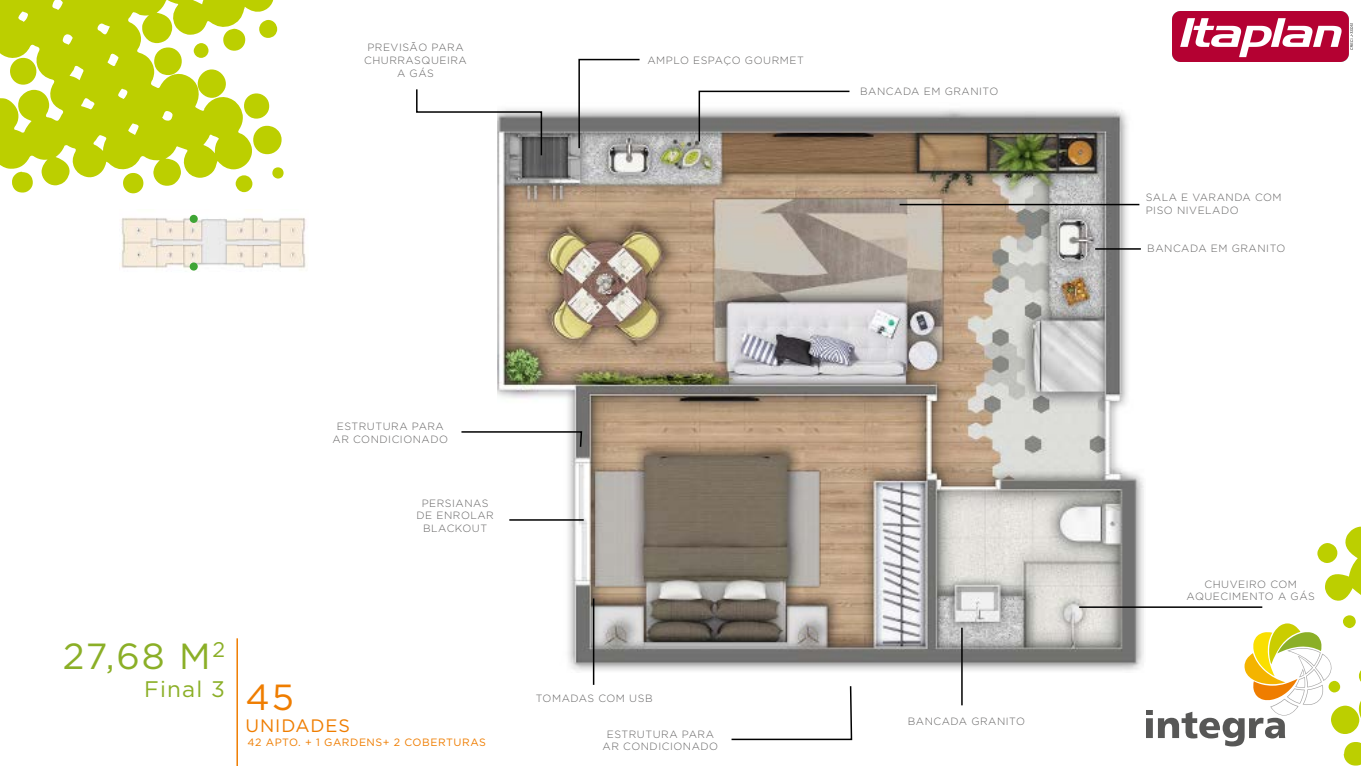
<style>
.page{position:relative;width:1361px;height:766px;background:#fff}
.page>*{position:absolute;margin:0;border:0;box-sizing:border-box;transform-origin:0 0}
.t1{font:36.3px "Gotham";color:#8baf27}
.t2{font:22.5px "Gotham";letter-spacing:.05em;color:#8baf27}
.t3{font:18px "Gotham";letter-spacing:.05em;color:#ef7d00}
.t4{font:10.65px "Gotham";letter-spacing:.05em;color:#ef7d00}
.t5{font:300 10.5px/12.6px "Gotham";letter-spacing:.05em;color:#646363;text-align:center}
.s1{font-size:36.3px;color:#ef7d00}
</style>
<div class="page">
<hr style="left:236px;top:638px;width:2px;height:127px;background:#ef7d00">
<img style="left:497px;top:109px;width:648px;height:563px">
<svg style="left:698px;top:90px;width:153px;height:53px"></svg>
<hr style="left:1095px;top:248px;width:46px;height:1px;background:#000">
<hr style="left:1079px;top:606px;width:183px;height:1px;background:#000">
<hr style="left:961px;top:627px;width:1px;height:78px;background:#000">
<svg style="left:416px;top:89px;width:127px;height:68px"></svg>
<hr style="left:509px;top:519px;width:75px;height:1px;background:#000">
<svg style="left:461px;top:430px;width:122px;height:18px"></svg>
<svg style="left:578px;top:58px;width:63px;height:92px"></svg>
<hr style="left:593px;top:598px;width:1px;height:86px;background:#000">
<hr style="left:899px;top:204px;width:240px;height:1px;background:#000">
<svg style="left:731px;top:686px;width:122px;height:54px"></svg>
<img style="left:119px;top:214px;width:187px;height:57px">
<div style="left:190px;top:215px;width:7px;height:7px;background:#3fa535;border-radius:50%"></div>
<div style="left:190px;top:215px;width:8px;height:8px;border:2px solid #3fa535;border-radius:50%"></div>
<div style="left:190px;top:263px;width:7px;height:7px;background:#3fa535;border-radius:50%"></div>
<div style="left:190px;top:262px;width:8px;height:8px;border:2px solid #3fa535;border-radius:50%"></div>
<svg style="left:0;top:0;width:284px;height:194px;fill:#bccf00"></svg>
<svg style="left:1146px;top:526px;width:215px;height:239px"></svg>
<img style="left:1172px;top:11px;width:180px;height:51px">
<p class="t5" style="left:364px;top:41px;width:104px">PREVISÃO PARA<br>CHURRASQUEIRA<br>A GÁS</p>
<p class="t5" style="left:647px;top:54px;width:158px">AMPLO ESPAÇO GOURMET</p>
<p class="t5" style="left:860px;top:85px;width:140px">BANCADA EM GRANITO</p>
<p class="t5" style="left:333px;top:420px;width:117px">ESTRUTURA PARA<br>AR CONDICIONADO</p>
<p class="t5" style="left:416px;top:496px;width:79px">PERSIANAS<br>DE ENROLAR<br>BLACKOUT</p>
<h1 class="t1" style="left:63px;top:635px;width:164px">27,68 M<sup>2</sup></h1>
<h2 class="t2" style="left:144px;top:676px;width:151px">Final 3 <span class="s1">45</span></h2>
<h3 class="t3" style="left:245px;top:715px;width:106px">UNIDADES</h3>
<p class="t4" style="left:247px;top:736px;width:240px">42 APTO. + 1 GARDENS+ 2 COBERTURAS</p>
<p class="t5" style="left:536px;top:691px;width:118px">TOMADAS COM USB</p>
<p class="t5" style="left:607px;top:727px;width:109px">ESTRUTURA PARA</p>
<p class="t5" style="left:603px;top:739px;width:117px">AR CONDICIONADO</p>
<p class="t5" style="left:908px;top:714px;width:119px">BANCADA GRANITO</p>
<p class="t5" style="left:1145px;top:191px;width:137px;text-align:left">SALA E VARANDA COM<br>PISO NIVELADO</p>
<p class="t5" style="left:1147px;top:242px;width:140px">BANCADA EM GRANITO</p>
<p class="t5" style="left:1186px;top:577px;width:130px">CHUVEIRO COM<br>AQUECIMENTO A GÁS</p>
</div>
